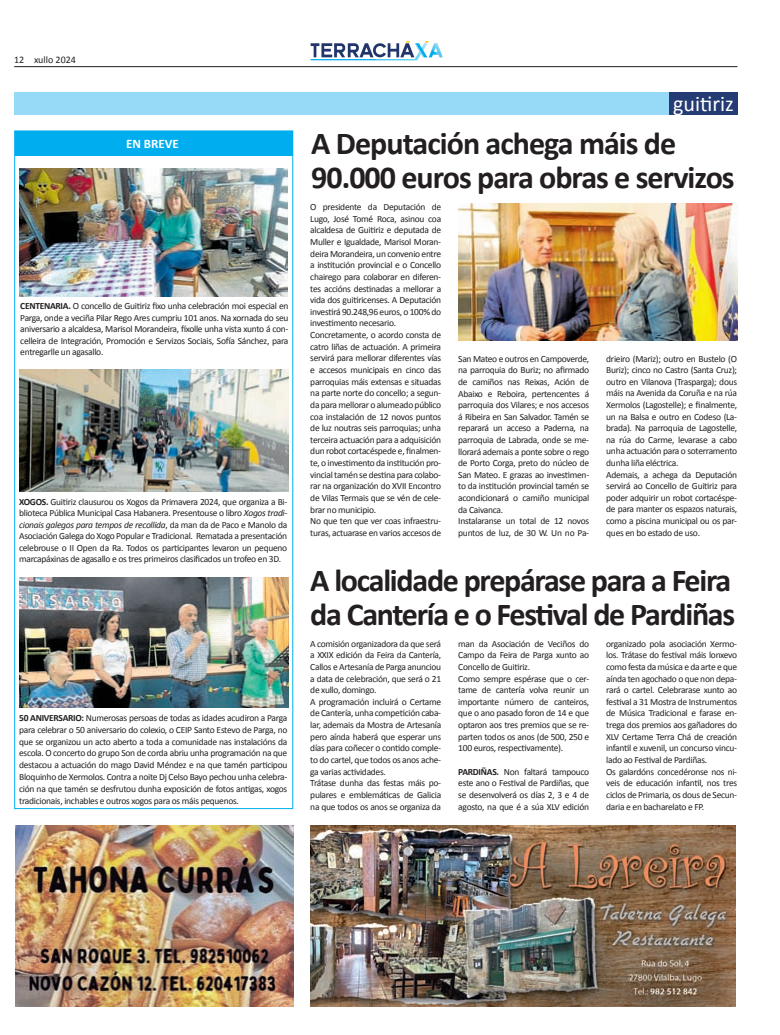
<style>
.page{position:relative;width:780px;height:1035px;background:#fff}
.page>*{position:absolute;margin:0;border:0;box-sizing:border-box;transform-origin:0 0}
.t1{font:700 32px/34px "Calibri";letter-spacing:-.04em;color:#231f20}
.t2{font:22px "Calibri";color:#fff}
.t3{font:700 13px "Calibri";color:#fff}
.t4{font:10px "Calibri";color:#231f20}
.t5{font:9.5px/11.6px "Calibri";letter-spacing:-.03em;color:#231f20}
.s1{font-weight:700}
.s2{font-style:italic}
</style>
<div class="page">
<hr style="left:14px;top:66px;width:723px;height:1px;background:#231f20">
<svg style="left:310px;top:41px;width:132px;height:19px"></svg>
<div style="left:14px;top:92px;width:723px;height:22px;background:#97daf8"></div>
<div style="left:669px;top:92px;width:68px;height:22px;background:#253b73"></div>
<img style="left:458px;top:204px;width:279px;height:136px">
<svg style="left:14px;top:130px;width:280px;height:679px"></svg>
<div style="left:15px;top:131px;width:277px;height:24px;background:#00aeef"></div>
<img style="left:19px;top:168px;width:268px;height:128px">
<img style="left:20px;top:369px;width:268px;height:122px">
<img style="left:20px;top:577px;width:268px;height:130px">
<img style="left:310px;top:825px;width:425px;height:181px">
<img style="left:15px;top:825px;width:278px;height:181px">
<p class="t4" style="left:14px;top:54px;width:63px">12 xullo 2024</p>
<h3 class="t3" style="left:126px;top:136px;width:54px">EN BREVE</h3>
<p class="t5" style="left:20px;top:300px;width:270px;text-align:justify"><span class="s1">CENTENARIA.</span> O concello de Guitiriz fixo unha celebración moi especial en Parga, onde a veciña Pilar Rego Ares cumpriu 101 anos. Na xornada do seu aniversario a alcaldesa, Marisol Morandeira, fíxolle unha vista xunto á con&shy;celleira de Integración, Promoción e Servizos Sociais, Sofía Sánchez, para entregarlle un agasallo.</p>
<p class="t5" style="left:19px;top:496px;width:270px;text-align:justify"><span class="s1">XOGOS.</span> Guitiriz clausurou os Xogos da Primavera 2024, que organiza a Bi&shy;blioteca Pública Municipal Casa Habanera. Presentouse o libro <span class="s2">Xogos tradi&shy;cionais galegos para tempos de recollida</span>, da man da de Paco e Manolo da Asociación Galega do Xogo Popular e Tradicional. Rematada a presentación celebrouse o II Open da Ra. Todos os participantes levaron un pequeno marcapáxinas de agasallo e os tres primeiros clasificados un trofeo en 3D.</p>
<p class="t5" style="left:19px;top:711px;width:270px;text-align:justify"><span class="s1">50 ANIVERSARIO:</span> Numerosas persoas de todas as idades acudiron a Parga para celebrar o 50 aniversario do colexio, o CEIP Santo Estevo de Parga, no que se organizou un acto aberto a toda a comunidade nas instalacións da escola. O concerto do grupo Son de corda abriu unha programación na que destacou a actuación do mago David Méndez e na que tamén participou Bloquinho de Xermolos. Contra a noite Dj Celso Bayo pechou unha celebra&shy;ción na que tamén se desfrutou dunha exposición de fotos antigas, xogos tradicionais, inchables e outros xogos para os máis pequenos.</p>
<h2 class="t2" style="left:673px;top:90px;width:62px">guitiriz</h2>
<h1 class="t1" style="left:311px;top:125px;width:425px">A Deputación achega máis de<br>90.000 euros para obras e servizos</h1>
<p class="t5" style="left:310px;top:201px;width:132px">O presidente da Deputación de Lugo, José Tomé Roca, asinou coa alcaldesa de Guitiriz e deputada de Muller e Igualdade, Marisol Moran&shy;deira Morandeira, un convenio entre a institución provincial e o Concello chairego para colaborar en diferen&shy;tes accións destinadas a mellorar a vida dos guitiricenses. A Deputación investirá 90.248,96 euros, o 100% do investimento necesario.<br>Concretamente, o acordo consta de catro liñas de actuación. A primeira servirá para mellorar diferentes vías e accesos municipais en cinco das parroquias máis extensas e situadas na parte norte do concello; a segun&shy;da para mellorar o alumeado público coa instalación de 12 novos puntos de luz noutras seis parroquias; unha terceira actuación para a adquisición dun robot cortacéspede e, finalmen&shy;te, o investimento da institución pro&shy;vincial tamén se destina para colabo&shy;rar na organización do XVII Encontro de Vilas Termais que se vén de cele&shy;brar no municipio.<br>No que ten que ver coas infraestru&shy;turas, actuarase en varios accesos de</p>
<p class="t5" style="left:458px;top:352px;width:132px">San Mateo e outros en Campoverde, na parroquia do Buriz; no afirmado de camiños nas Reixas, Ación de<br>Abaixo e Reboira, pertencentes á parroquia dos Vilares; e nos accesos á Ribeira en San Salvador. Tamén se reparará un acceso a Paderna, na parroquia de Labrada, onde se me&shy;llorará ademais a ponte sobre o rego de Porto Corga, preto do núcleo de<br>San Mateo. E grazas ao investimen&shy;to da institución provincial tamén se acondicionará o camiño municipal da Caivanca.<br>Instalaranse un total de 12 novos puntos de luz, de 30 W. Un no Pa-</p>
<p class="t5" style="left:606px;top:352px;width:132px">drieiro (Mariz); outro en Bustelo (O Buriz); cinco no Castro (Santa Cruz); outro en Vilanova (Trasparga); dous máis na Avenida da Coruña e na rúa Xermolos (Lagostelle); e finalmente, un na Balsa e outro en Codeso (La&shy;brada). Na parroquia de Lagostelle, na rúa do Carme, levarase a cabo unha actuación para o soterramento dunha liña eléctrica.<br>Ademais, a achega da Deputación servirá ao Concello de Guitiriz para poder adquirir un robot cortacéspe&shy;de para manter os espazos naturais, como a piscina municipal ou os par&shy;ques en bo estado de uso.</p>
<h1 class="t1" style="left:310px;top:562px;width:426px">A localidade prepárase para a Feira da Cantería e o Festival de Pardiñas</h1>
<p class="t5" style="left:310px;top:637px;width:132px">A comisión organizadora da que será a XXIX edición da Feira da Cantería,<br>Callos e Artesanía de Parga anunciou a data de celebración, que será o 21 de xullo, domingo.<br>A programación incluirá o Certame de Cantería, unha competición caba&shy;lar, ademais da Mostra de Artesanía pero aínda haberá que esperar uns días para coñecer o contido comple&shy;to do cartel, que todos os anos ache&shy;ga varias actividades.<br>Trátase dunha das festas máis po&shy;pulares e emblemáticas de Galicia na que todos os anos se organiza da</p>
<p class="t5" style="left:458px;top:637px;width:132px">man da Asociación de Veciños do<br>Campo da Feira de Parga xunto ao<br>Concello de Guitiriz.<br>Como sempre espérase que o cer&shy;tame de cantería volva reunir un importante número de canteiros, que o ano pasado foron de 14 e que optaron aos tres premios que se re&shy;parten todos os anos (de 500, 250 e<br>100 euros, respectivamente).</p>
<p class="t5" style="left:458px;top:765px;width:132px;text-align:justify"><span class="s1">PARDIÑAS.</span> Non faltará tampouco este ano o Festival de Pardiñas, que se desenvolverá os días 2, 3 e 4 de agosto, na que é a súa XLV edición</p>
<p class="t5" style="left:606px;top:637px;width:132px">organizado pola asociación Xermo&shy;los. Trátase do festival máis lonxevo como festa da música e da arte e que aínda ten agochado o que non depa&shy;rará o cartel. Celebrarase xunto ao festival a 31 Mostra de Instrumentos de Música Tradicional e farase en&shy;trega dos premios aos gañadores do XLV Certame Terra Chá de creación infantil e xuvenil, un concurso vincu&shy;lado ao Festival de Pardiñas.<br>Os galardóns concedéronse nos ni&shy;veis de educación infantil, nos tres ciclos de Primaria, os dous de Secun&shy;daria e en bacharelato e FP.</p>
</div>
